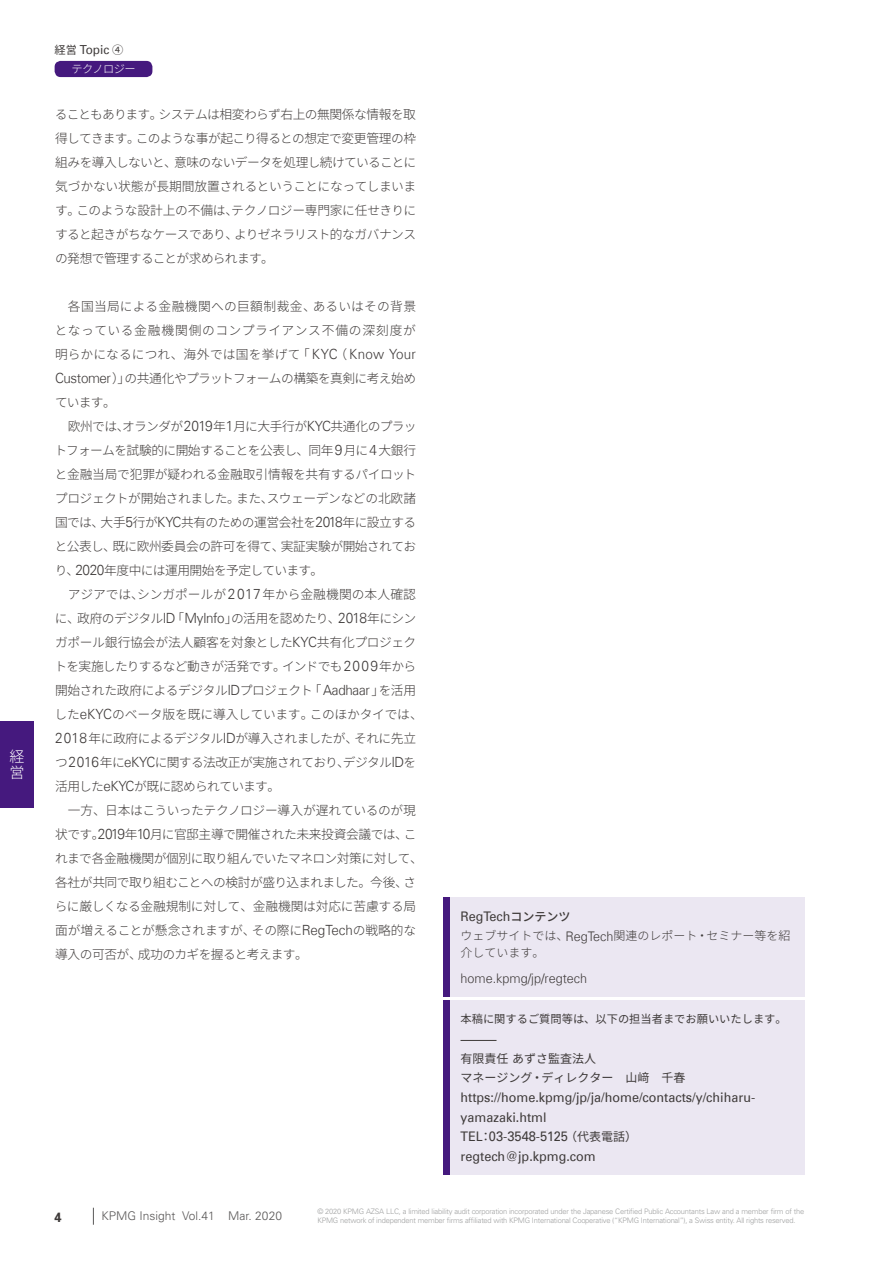
<style>
.page{position:relative;width:893px;height:1263px;background:#fff}
.page>*{position:absolute;margin:0;border:0;box-sizing:border-box;transform-origin:0 0}
.t1{font:300 15px/16.5px "Noto Sans CJ Kjp";color:#fff}
.t2{font:13.8px "Universfor KPMG";color:#3e3a39;scale:.93 1}
.t3{font:700 13.5px "Univers";color:#3e3a39}
.t4{font:13.2px/19.5px "Universfor KPMG";color:#3e3a39;scale:.95 1}
.t5{font:300 13.2px "Universfor KPMG";color:#3e3a39;scale:.95 1}
.t6{font:300 12.75px/24px "Noto Sans CJ Kjp";letter-spacing:-.035em;color:#3e3a39;text-align:justify}
.t7{font:12.45px "Universfor KPMG";color:#3e3a39;scale:.95 1}
.t8{font:300 12px/17.2px "Noto Sans CJ Kjp";color:#3e3a39}
.t9{font:12px/19.5px "Noto Sans CJ Kjp";color:#3e3a39}
.t10{font:300 12px "Univers";color:#595757}
.t11{font:11.25px "Noto Sans CJ Kjp";color:#3e3a39}
.t12{font:300 11.25px "Noto Sans CJ Kjp";letter-spacing:-.06em;color:#fff}
.t13{font:300 7.5px "Univers";letter-spacing:-.025em;color:#9fa0a0}
.s1{font-family:"Noto Sans CJ Kjp";font-size:11.25px}
.s2{font-family:"Universfor KPMG";font-size:14.1px}
.s3{font-family:"Universfor KPMG";font-size:14.55px}
.s4{font-family:"Noto Sans CJ Kjp";font-weight:500;font-size:12px}
.s5{font-family:"Universfor KPMG";font-size:13.2px}
.s6{font-size:13.2px}
.s7{font-family:"Noto Sans CJ Kjp";font-size:12px}
</style>
<div class="page">
<div style="left:0;top:721px;width:34px;height:86px;background:#45197e"></div>
<div style="left:55px;top:61px;width:97px;height:16px;background:#45197e;border-radius:6px"></div>
<svg style="left:93px;top:1208px;width:1px;height:17px"></svg>
<div style="left:443px;top:897px;width:7px;height:99px;background:#45197e"></div>
<div style="left:450px;top:897px;width:354px;height:99px;background:#ebe7f2"></div>
<div style="left:443px;top:1000px;width:7px;height:175px;background:#45197e"></div>
<div style="left:450px;top:1000px;width:354px;height:175px;background:#ebe7f2"></div>
<hr style="left:460px;top:1040px;width:36px;height:1px;background:#3e3a39">
<p class="t1" style="left:10px;top:748px;width:16px">経営</p>
<p class="t7" style="left:55px;top:42px;width:74px"><span class="s1">経営</span> Topic <span class="s1">④</span></p>
<p class="t12" style="left:71px;top:63px;width:66px">テクノロジー</p>
<p class="t6" style="left:55px;top:102px;width:363px">ることもあります。システムは相変わらず右上の無関係な情報を取得してきます。このような事が起こり得るとの想定で変更管理の枠組みを導入しないと、意味のないデータを処理し続けていることに気づかない状態が長期間放置されるということになってしまいます。このような設計上の不備は、テクノロジー専門家に任せきりにすると起きがちなケースであり、よりゼネラリスト的なガバナンスの発想で管理することが求められます。</p>
<p class="t6" style="left:55px;top:294px;width:363px;text-indent:13px">各国当局による金融機関への巨額制裁金、あるいはその背景となっている金融機関側のコンプライアンス不備の深刻度が明らかになるにつれ、海外では国を挙げて「<span class="s2">KYC</span>（<span class="s2">Know Your Customer</span>）」の共通化やプラットフォームの構築を真剣に考え始めています。</p>
<p class="t6" style="left:54px;top:414px;width:363px;text-indent:13px">欧州では、オランダが<span class="s3">2019</span>年<span class="s3">1</span>月に大手行が<span class="s2">KYC</span>共通化のプラットフォームを試験的に開始することを公表し、同年<span class="s3">9</span>月に<span class="s3">4</span>大銀行と金融当局で犯罪が疑われる金融取引情報を共有するパイロットプロジェクトが開始されました。また、スウェーデンなどの北欧諸国では、大手<span class="s3">5</span>行が<span class="s2">KYC</span>共有のための運営会社を<span class="s3">2018</span>年に設立すると公表し、既に欧州委員会の許可を得て、実証実験が開始されており、<span class="s3">2020</span>年度中には運用開始を予定しています。</p>
<p class="t6" style="left:54px;top:582px;width:370px;text-align:left;text-indent:13px">アジアでは、シンガポールが<span class="s3">2017</span>年から金融機関の本人確認に、政府のデジタル<span class="s2">ID</span>「<span class="s2">MyInfo</span>」の活用を認めたり、<span class="s3">2018</span>年にシンガポール銀行協会が法人顧客を対象とした<span class="s2">KYC</span>共有化プロジェクトを実施したりするなど動きが活発です。インドでも<span class="s3">2009</span>年から開始された政府によるデジタル<span class="s2">ID</span>プロジェクト「<span class="s2">Aadhaar</span>」を活用した<span class="s2">eKYC</span>のベータ版を既に導入しています。このほかタイでは、<span class="s3">2018</span>年に政府によるデジタル<span class="s2">ID</span>が導入されましたが、それに先立つ<span class="s3">2016</span>年に<span class="s2">eKYC</span>に関する法改正が実施されており、デジタル<span class="s2">ID</span>を活用した<span class="s2">eKYC</span>が既に認められています。</p>
<p class="t6" style="left:55px;top:798px;width:369px;text-align:left;text-indent:13px">一方、日本はこういったテクノロジー導入が遅れているのが現状です。<span class="s3">2019</span>年<span class="s3">10</span>月に官邸主導で開催された未来投資会議では、これまで各金融機関が個別に取り組んでいたマネロン対策に対して、各社が共同で取り組むことへの検討が盛り込まれました。今後、さらに厳しくなる金融規制に対して、金融機関は対応に苦慮する局面が増えることが懸念されますが、その際に<span class="s2">RegTech</span>の戦略的な導入の可否が、成功のカギを握ると考えます。</p>
<p class="t4" style="left:460px;top:906px;width:117px">RegTech<span class="s4">コンテンツ</span></p>
<p class="t8" style="left:460px;top:927px;width:332px">ウェブサイトでは、<span class="s5">RegTech</span>関連のレポート・セミナー等を紹介しています。</p>
<p class="t5" style="left:460px;top:970px;width:135px">home.kpmg/jp/regtech</p>
<p class="t11" style="left:460px;top:1013px;width:328px">本稿に関するご質問等は、以下の担当者までお願いいたします。</p>
<p class="t9" style="left:460px;top:1049px;width:226px">有限責任あずさ監査法人<br>マネージング・ディレクター　山﨑　千春</p>
<p class="t4" style="left:460px;top:1088px;width:312px">https://home.kpmg/jp/ja/home/contacts/y/chiharu&shy;yamazaki.html</p>
<p class="t2" style="left:460px;top:1128px;width:191px"><span class="s6">TEL</span><span class="s7">：</span>03<span class="s6">-</span>3548<span class="s6">-</span>5125<span class="s7">（代表電話）</span></p>
<p class="t4" style="left:460px;top:1146px;width:144px">regtech@jp.kpmg.com</p>
<p class="t13" style="left:317px;top:1207px;width:488px">© 2020 KPMG AZSA LLC, a limited liability audit corporation incorporated under the Japanese Certified Public Accountants Law and a member firm of the</p>
<p class="t3" style="left:54px;top:1208px;width:9px">4</p>
<p class="t10" style="left:101px;top:1209px;width:182px">KPMG Insight Vol.41 Mar. 2020</p>
<p class="t13" style="left:317px;top:1216px;width:480px">KPMG network of independent member firms affiliated with KPMG International Cooperative (“KPMG International”), a Swiss entity. All rights reserved.</p>
</div>
